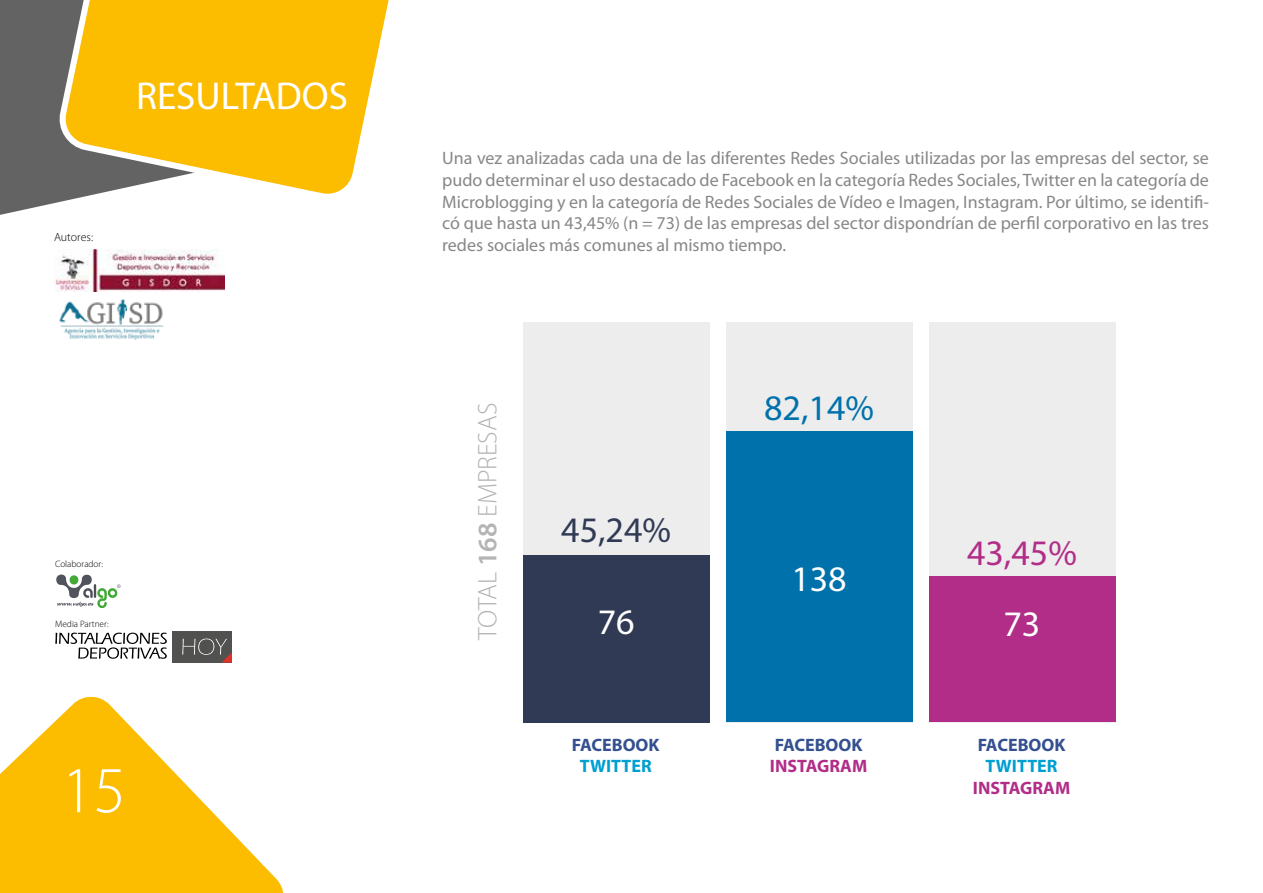
<style>
.page{position:relative;width:1263px;height:893px;background:#fff}
.page>*{position:absolute;margin:0;border:0;box-sizing:border-box;transform-origin:0 0}
.t1{font:300 66px "Myriad Pro";color:#fff}
.t2{font:39px "Myriad Pro";color:#fff}
.t3{font:36px "Myriad Pro";color:#fff}
.t4{font:36px "Myriad Pro";color:#313a54}
.t5{font:36px "Myriad Pro";color:#0071ab}
.t6{font:36px "Myriad Pro";color:#b12d88}
.t7{font:300 27px "Myriad Pro";color:#b5b4b4}
.t8{font:18px/21.6px "Myriad Pro";color:#878787;text-align:justify}
.t9{font:700 18px "Myriad Pro";color:#345090}
.t10{font:700 18px "Myriad Pro";color:#b12d88}
.t11{font:700 18px "Myriad Pro";color:#009fd1}
.t12{font:300 12px "Myriad Pro";letter-spacing:-.005em;color:#000}
.t13{font:300 9.3px "Myriad Pro";color:#000}
.s1{font-weight:600}
</style>
<div class="page">
<svg style="left:0;top:696px;width:284px;height:197px"></svg>
<img style="left:56px;top:575px;width:22px;height:23px">
<div style="left:173px;top:631px;width:59px;height:32px;background:#515150"></div>
<svg style="left:55px;top:633px;width:112px;height:26px"></svg>
<svg style="left:182px;top:639px;width:50px;height:24px"></svg>
<img style="left:59px;top:299px;width:105px;height:41px">
<img style="left:54px;top:249px;width:171px;height:42px">
<div style="left:0;top:0;width:53px;height:215px;background:#646363"></div>
<svg style="left:53px;top:0;width:336px;height:204px"></svg>
<div style="left:523px;top:322px;width:187px;height:400px;background:#ededed"></div>
<div style="left:523px;top:555px;width:187px;height:167px;background:#313a54"></div>
<div style="left:726px;top:322px;width:186px;height:400px;background:#ededed"></div>
<div style="left:726px;top:432px;width:186px;height:290px;background:#0071ab"></div>
<div style="left:929px;top:322px;width:186px;height:400px;background:#ededed"></div>
<div style="left:929px;top:576px;width:186px;height:146px;background:#b12d88"></div>
<h2 class="t2" style="left:136px;top:75px;width:214px">RESULTADOS</h2>
<p class="t12" style="left:54px;top:230px;width:41px">Autores:</p>
<p class="t13" style="left:55px;top:559px;width:49px">Colaborador:</p>
<p class="t13" style="left:55px;top:619px;width:55px">Media Partner:</p>
<h1 class="t1" style="left:62px;top:754px;width:66px">15</h1>
<p class="t8" style="left:442px;top:148px;width:768px">Una vez analizadas cada una de las diferentes Redes Sociales utilizadas por las empresas del sector, se pudo determinar el uso destacado de Facebook en la categoría Redes Sociales, Twitter en la categoría de Microblogging y en la categoría de Redes Sociales de Vídeo e Imagen, Instagram. Por último, se identifi&shy;có que hasta un 43,45% (n = 73) de las empresas del sector dispondrían de perfil corporativo en las tres redes sociales más comunes al mismo tiempo.</p>
<h3 class="t7" style="left:473px;top:640px;width:238px;rotate:-90deg">TOTAL <span class="s1">168</span> EMPRESAS</h3>
<h3 class="t4" style="left:561px;top:510px;width:111px">45,24%</h3>
<h3 class="t3" style="left:598px;top:602px;width:38px">76</h3>
<p class="t9" style="left:572px;top:735px;width:89px">FACEBOOK</p>
<p class="t11" style="left:580px;top:756px;width:73px">TWITTER</p>
<h3 class="t5" style="left:764px;top:389px;width:111px">82,14%</h3>
<h3 class="t3" style="left:791px;top:560px;width:57px">138</h3>
<p class="t9" style="left:775px;top:735px;width:89px">FACEBOOK</p>
<p class="t10" style="left:770px;top:756px;width:99px">INSTAGRAM</p>
<h3 class="t6" style="left:967px;top:533px;width:111px">43,45%</h3>
<h3 class="t3" style="left:1003px;top:605px;width:38px">73</h3>
<p class="t9" style="left:978px;top:735px;width:89px">FACEBOOK</p>
<p class="t11" style="left:985px;top:756px;width:73px">TWITTER</p>
<p class="t10" style="left:973px;top:778px;width:99px">INSTAGRAM</p>
</div>
